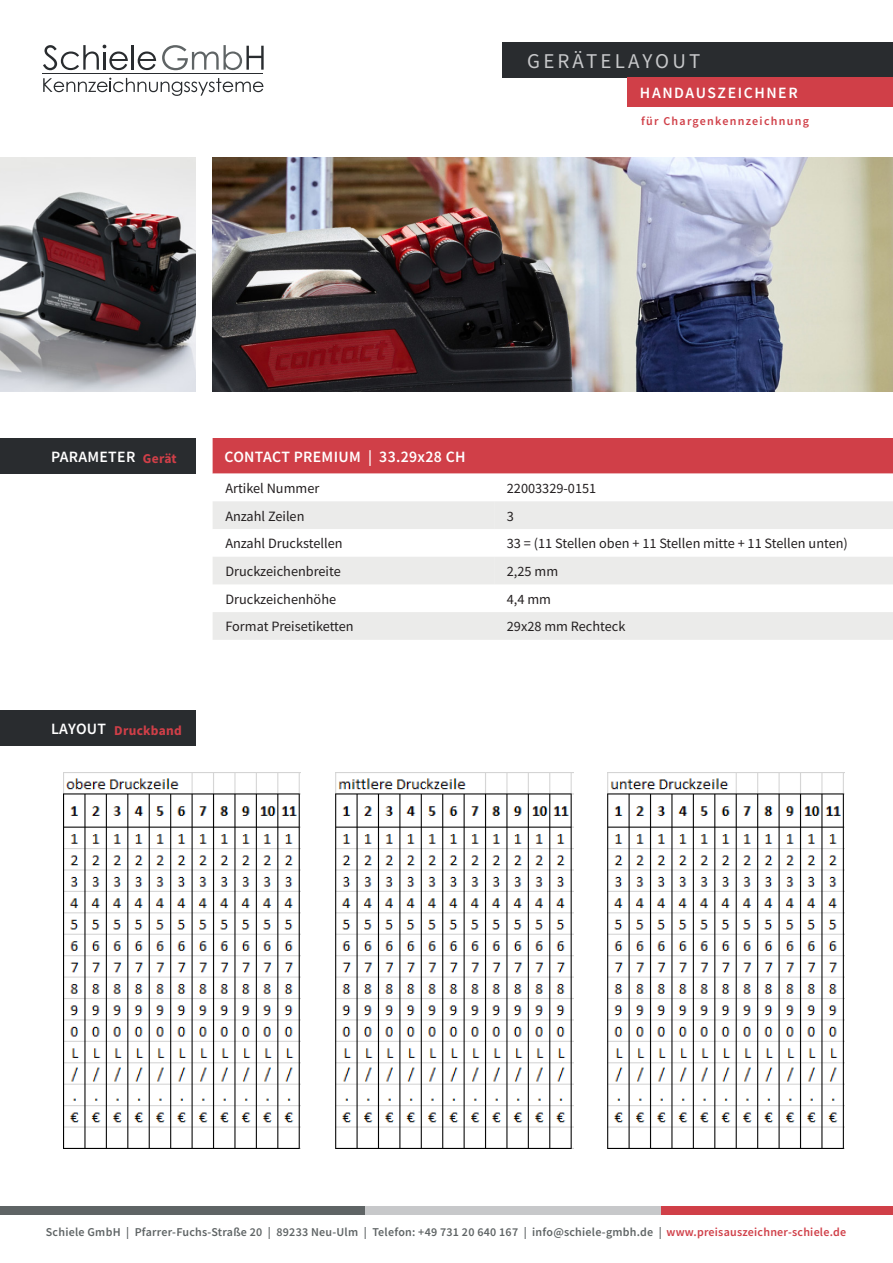
<style>
.page{position:relative;width:893px;height:1263px;background:#fff}
.page>*{position:absolute;margin:0;border:0;box-sizing:border-box;transform-origin:0 0}
.t1{font:21px "Source Sans Pro";letter-spacing:.15em;color:#c7c8ca}
.t2{font:600 15.75px "Source Sans Pro";letter-spacing:.02em;color:#fff}
.t3{font:600 15.75px "Source Sans Pro";letter-spacing:.1em;color:#fff}
.t4{font:14.25px "Source Sans Pro";color:#231f20}
.t5{font:700 13.5px "Source Sans Pro";letter-spacing:.02em;color:#d03f48}
.t6{font:600 12px "Source Sans Pro";letter-spacing:.02em;color:#5f6465}
.t7{font:600 12px "Source Sans Pro";letter-spacing:.105em;color:#d03f48}
.s1{color:#d03f48}
</style>
<div class="page">
<div style="left:0;top:1206px;width:365px;height:9px;background:#5f6465"></div>
<div style="left:661px;top:1206px;width:232px;height:9px;background:#d03f48"></div>
<div style="left:365px;top:1206px;width:296px;height:9px;background:#c7c8ca"></div>
<div style="left:502px;top:43px;width:391px;height:35px;background:#292c2f"></div>
<div style="left:627px;top:78px;width:266px;height:29px;background:#d03f48"></div>
<svg style="left:43px;top:45px;width:85px;height:25px"></svg>
<hr style="left:132px;top:45px;width:2px;height:25px;background:#292c2f">
<svg style="left:138px;top:51px;width:18px;height:19px"></svg>
<svg style="left:162px;top:45px;width:102px;height:25px"></svg>
<svg style="left:43px;top:78px;width:220px;height:18px"></svg>
<hr style="left:43px;top:74px;width:220px;height:1px;background:#292c2f">
<img style="left:0;top:157px;width:196px;height:234px">
<div style="left:0;top:438px;width:196px;height:35px;background:#292c2f"></div>
<div style="left:0;top:710px;width:196px;height:35px;background:#292c2f"></div>
<div style="left:213px;top:438px;width:680px;height:36px;background:#d03f48"></div>
<svg style="left:213px;top:501px;width:680px;height:139px;fill:#ebebea"></svg>
<img style="left:64px;top:773px;width:237px;height:375px">
<img style="left:336px;top:773px;width:237px;height:375px">
<img style="left:608px;top:773px;width:236px;height:375px">
<img style="left:213px;top:157px;width:680px;height:234px">
<h1 class="t1" style="left:527px;top:48px;width:174px">GERÄTELAYOUT</h1>
<p class="t3" style="left:640px;top:82px;width:159px">HANDAUSZEICHNER</p>
<p class="t7" style="left:641px;top:113px;width:169px">für Chargenkennzeichnung</p>
<p class="t2" style="left:51px;top:446px;width:86px">PARAMETER</p>
<p class="t5" style="left:143px;top:449px;width:35px">Gerät</p>
<p class="t2" style="left:51px;top:718px;width:57px">LAYOUT</p>
<p class="t5" style="left:114px;top:721px;width:69px">Druckband</p>
<p class="t2" style="left:225px;top:446px;width:242px">CONTACT PREMIUM | 33.29x28 CH</p>
<p class="t4" style="left:225px;top:479px;width:95px">Artikel Nummer</p>
<p class="t4" style="left:507px;top:479px;width:91px">22003329-0151</p>
<p class="t4" style="left:225px;top:507px;width:81px">Anzahl Zeilen</p>
<p class="t4" style="left:507px;top:507px;width:9px">3</p>
<p class="t4" style="left:225px;top:534px;width:119px">Anzahl Druckstellen</p>
<p class="t4" style="left:507px;top:534px;width:343px">33 = (11 Stellen oben + 11 Stellen mitte + 11 Stellen unten)</p>
<p class="t4" style="left:225px;top:562px;width:117px">Druckzeichenbreite</p>
<p class="t4" style="left:507px;top:562px;width:53px">2,25 mm</p>
<p class="t4" style="left:225px;top:590px;width:112px">Druckzeichenhöhe</p>
<p class="t4" style="left:507px;top:590px;width:46px">4,4 mm</p>
<p class="t4" style="left:225px;top:617px;width:130px">Format Preisetiketten</p>
<p class="t4" style="left:507px;top:617px;width:120px">29x28 mm Rechteck</p>
<p class="t6" style="left:46px;top:1224px;width:802px">Schiele GmbH | Pfarrer-Fuchs-Straße 20 | 89233 Neu-Ulm | Telefon: +49 731 20 640 167 | info@schiele-gmbh.de | <span class="s1">www.preisauszeichner-schiele.de</span></p>
</div>
